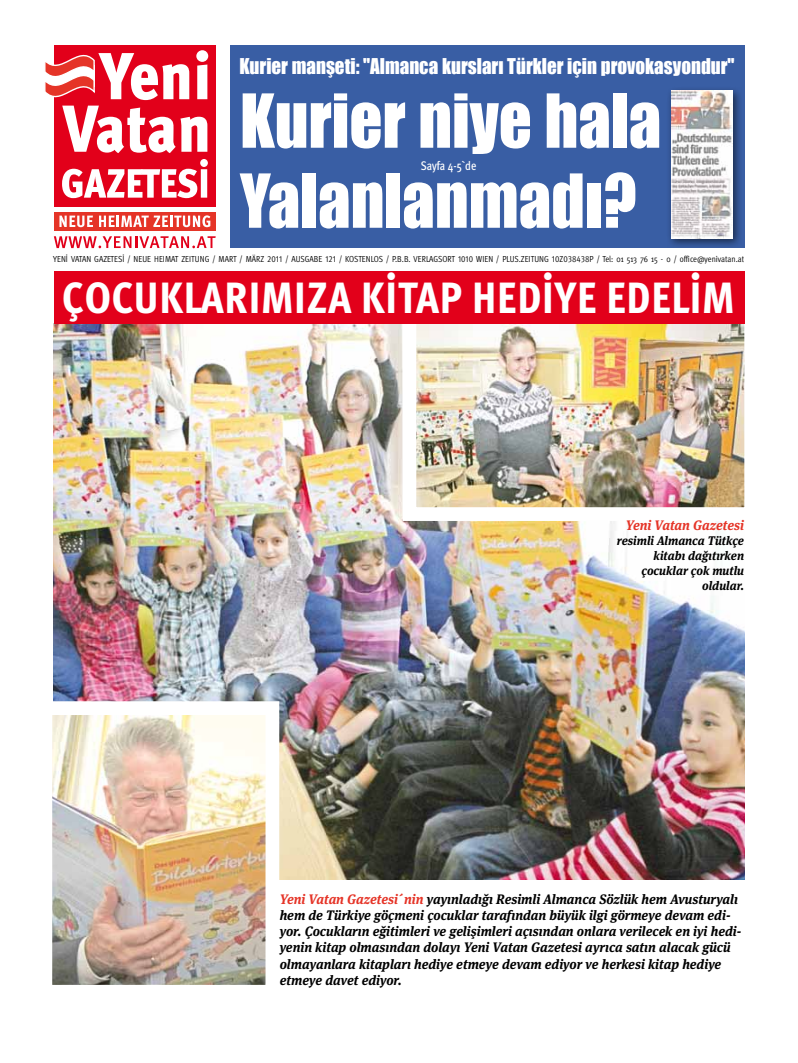
<style>
.page{position:relative;width:798px;height:1063px;background:#fff}
.page>*{position:absolute;margin:0;border:0;box-sizing:border-box;transform-origin:0 0}
.t1{font:68.75px/80px "Impact";color:#fff;scale:.94 1}
.t2{font:800 43.75px "Meta Cond Pro";letter-spacing:.02em;color:#fff}
.t3{font:20px "Impact";color:#fff;scale:.95 1}
.t4{font:italic 700 13.75px/16.2px "Meta Serif Pro";color:#000;scale:.95 1}
.t5{font:italic 700 13.75px "Meta Serif Pro";color:#e53427;scale:.95 1}
.t6{font:italic 700 12.5px/15px "Meta Serif Pro";color:#000;text-align:right;scale:.95 1}
.t7{font:500 12.5px "Meta Cond Pro";color:#fff;scale:.95 1}
.t8{font:8.75px "Meta Cond Pro";color:#000}
.s1{color:#e53427}
</style>
<div class="page">
<img style="left:54px;top:324px;width:689px;height:555px">
<img style="left:395px;top:302px;width:350px;height:226px">
<img style="left:52px;top:694px;width:234px;height:291px">
<div style="left:54px;top:45px;width:161px;height:162px;background:#e2001a"></div>
<svg style="left:62px;top:159px;width:146px;height:39px"></svg>
<svg style="left:54px;top:236px;width:161px;height:12px"></svg>
<div style="left:54px;top:212px;width:161px;height:19px;background:#e53427"></div>
<svg style="left:59px;top:216px;width:34px;height:11px"></svg>
<svg style="left:99px;top:215px;width:111px;height:12px"></svg>
<svg style="left:45px;top:50px;width:163px;height:103px"></svg>
<div style="left:230px;top:45px;width:513px;height:203px;background:#395ea4"></div>
<div style="left:54px;top:271px;width:689px;height:53px;background:#e2001a"></div>
<div style="left:665px;top:85px;width:76px;height:163px;background:#000;opacity:.55"></div>
<img style="left:670px;top:91px;width:62px;height:147px">
<h3 class="t3" style="left:239px;top:51px;width:522px">Kurier manşeti: "Almanca kursları Türkler için provokasyondur"</h3>
<h1 class="t1" style="left:240px;top:79px;width:449px">Kurier niye hala<br>Yalanlanmadı?</h1>
<p class="t7" style="left:420px;top:158px;width:60px">Sayfa 4-5`de</p>
<p class="t8" style="left:53px;top:254px;width:244px">YENİ VATAN GAZETESİ / N EUE HEIMAT ZEITUNG / MART / MÄRZ 2011 / AUSGA</p>
<p class="t8" style="left:314px;top:254px;width:431px">BE 121 / KOSTENLOS / P.B.B. VERLAGSORT 1010 WIEN / PLUS.ZEITUNG 10Z038438P / TEL: 01 513 76 15 - 0 / OFFICE@YENIVATAN.AT</p>
<h2 class="t2" style="left:62px;top:269px;width:670px">ÇOCUKLARIMIZA KİTAP HEDİYE EDELİM</h2>
<p class="t5" style="left:625px;top:514px;width:126px">Yeni Vatan Gazetesi</p>
<p class="t6" style="left:616px;top:532px;width:135px">resimli Almanca Tütkçe kitabı dağıtırken çocuklar çok mutlu oldular.</p>
<p class="t4" style="left:279px;top:890px;width:487px"><span class="s1">Yeni Vatan Gazetesi´nin</span> yayınladığı Resimli Almanca Sözlük hem Avusturyalı hem de Türkiye göçmeni çocuklar tarafından büyük ilgi görmeye devam edi&shy;yor. Çocukların eğitimleri ve gelişimleri açısından onlara verilecek en iyi hedi&shy;yenin kitap olmasından dolayı Yeni Vatan Gazetesi ayrıca satın alacak gücü olmayanlara kitapları hediye etmeye devam ediyor ve herkesi kitap hediye etmeye davet ediyor.</p>
</div>
